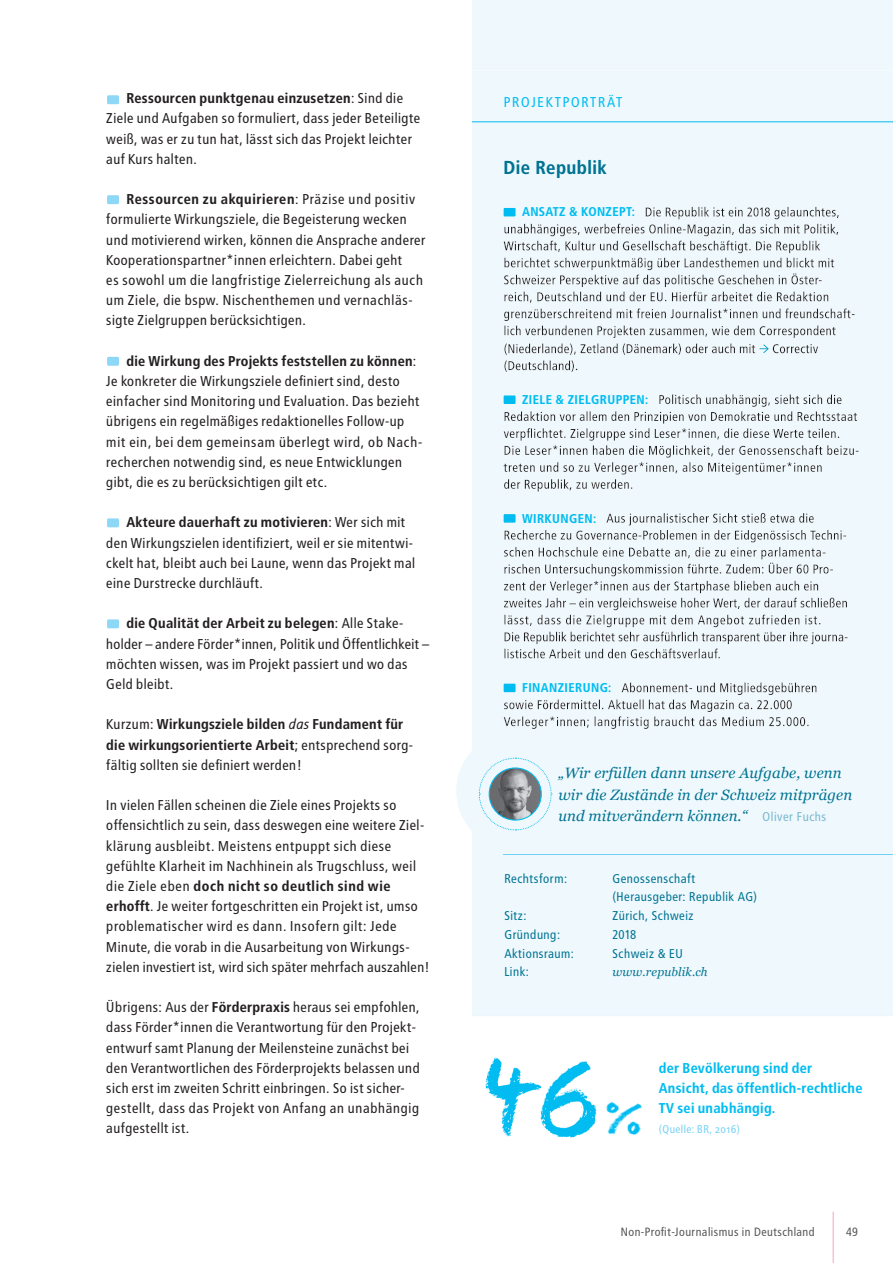
<style>
.page{position:relative;width:893px;height:1263px;background:#fff}
.page>*{position:absolute;margin:0;border:0;box-sizing:border-box;transform-origin:0 0}
.t1{font:18.75px "Transit Print OT Bld";color:#007393}
.t2{font:italic 15px/21.8px "Georgia";letter-spacing:.005em;color:#007393}
.Fliesstext_auf_Grund{font:14.25px/20.2px "Transit Print OT";color:#231f20}
.Fliesstext_auf_Grund-2{font:14.25px/20.2px "Transit Print OT Bld";color:#231f20}
.Fliesstext_auf_Grund-3{font:14.25px/20.2px "Transit Print OT Bld";color:#00bcf1}
.Fliesstext_auf_Grund-4{font:14.25px "Transit Print OT Bld";letter-spacing:.02em;color:#231f20}
.t3{font:14.25px "Transit Print OT";letter-spacing:.08em;color:#00bcf1}
.t4{font:12.75px/18.8px "Transit Print OT";color:#007393}
.t5{font:12.75px "Transit Print OT Bld";letter-spacing:.01em;color:#00bcf1}
.t6{font:12px "Transit Print OT";color:#57585a}
.t7{font:italic 12px "Georgia";letter-spacing:.01em;color:#007393}
.Fliesstext_auf_Grund-5{font:11.25px "Transit Print OT";color:#7ad3f6}
.s1{font-family:"Transit Print OT Bld"}
.s2{font-family:"Transit Print OT"}
.s3{font-family:"Transit Print OT";font-style:italic}
.s4{font-family:"Transit Print OT";font-style:normal;font-size:12.75px;color:#7ab8ce}
</style>
<div class="page">
<hr style="left:833px;top:1212px;width:1px;height:51px;background:#f6a7b4">
<div style="left:456px;top:731px;width:119px;height:119px;background:#eff9fd;border-radius:50%"></div>
<div style="left:471px;top:0;width:422px;height:1017px;background:#8dd7f7;opacity:.12"></div>
<div style="left:107px;top:95px;width:12px;height:9px;background:#8dd7f7"></div>
<div style="left:107px;top:195px;width:12px;height:9px;background:#8dd7f7"></div>
<div style="left:107px;top:357px;width:12px;height:9px;background:#8dd7f7"></div>
<div style="left:107px;top:518px;width:12px;height:9px;background:#8dd7f7"></div>
<div style="left:107px;top:619px;width:12px;height:9px;background:#8dd7f7"></div>
<img style="left:485px;top:1057px;width:49px;height:80px">
<img style="left:534px;top:1061px;width:60px;height:77px">
<img style="left:594px;top:1101px;width:48px;height:34px">
<p class="Fliesstext_auf_Grund" style="left:106px;top:88px;width:316px;text-indent:20px"><span class="s1">Ressourcen punktgenau einzusetzen</span>: Sind die Ziele und Aufgaben so formuliert, dass jeder Beteiligte weiß, was er zu tun hat, lässt sich das Projekt leichter auf Kurs halten.</p>
<p class="Fliesstext_auf_Grund" style="left:106px;top:189px;width:311px;text-indent:20px"><span class="s1">Ressourcen zu akquirieren</span>: Präzise und positiv formulierte Wirkungsziele, die Begeisterung wecken</p>
<p class="Fliesstext_auf_Grund" style="left:106px;top:229px;width:321px">und motivierend wirken, können die Ansprache anderer Kooperationspartner*innen erleichtern. Dabei geht<br>es sowohl um die langfristige Zielerreichung als auch um Ziele, die bspw. Nischenthemen und vernachläs&shy;sigte Zielgruppen berücksichtigen.</p>
<p class="Fliesstext_auf_Grund-2" style="left:126px;top:351px;width:292px">die Wirkung des Projekts feststellen zu können<span class="s2">:</span></p>
<p class="Fliesstext_auf_Grund" style="left:106px;top:371px;width:316px">Je konkreter die Wirkungsziele definiert sind, desto einfacher sind Monitoring und Evaluation. Das bezieht übrigens ein regelmäßiges redaktionelles Follow-up mit ein, bei dem gemeinsam überlegt wird, ob Nach&shy;recherchen notwendig sind, es neue Entwicklungen gibt, die es zu berücksichtigen gilt etc.</p>
<p class="Fliesstext_auf_Grund" style="left:106px;top:512px;width:311px;text-indent:20px"><span class="s1">Akteure dauerhaft zu motivieren</span>: Wer sich mit den Wirkungszielen identifiziert, weil er sie mitentwi&shy;ckelt hat, bleibt auch bei Laune, wenn das Projekt mal eine Durstrecke durchläuft.</p>
<p class="Fliesstext_auf_Grund" style="left:106px;top:613px;width:324px;text-indent:20px"><span class="s1">die Qualität der Arbeit zu belegen</span>: Alle Stake&shy;holder – andere Förder*innen, Politik und Öffentlichkeit – möchten wissen, was im Projekt passiert und wo das Geld bleibt.</p>
<p class="Fliesstext_auf_Grund-2" style="left:106px;top:714px;width:309px"><span class="s2">Kurzum:</span> Wirkungsziele bilden <span class="s3">das</span> Fundament für die wirkungsorientierte Arbeit<span class="s2">; entsprechend sorg&shy;fältig sollten sie definiert werden!</span></p>
<p class="Fliesstext_auf_Grund" style="left:106px;top:795px;width:320px">In vielen Fällen scheinen die Ziele eines Projekts so offensichtlich zu sein, dass deswegen eine weitere Ziel&shy;klärung ausbleibt. Meistens entpuppt sich diese</p>
<p class="Fliesstext_auf_Grund" style="left:106px;top:856px;width:312px">gefühlte Klarheit im Nachhinein als Trugschluss, weil</p>
<p class="Fliesstext_auf_Grund-4" style="left:106px;top:878px;width:286px"><span class="s2">die Ziele eben</span> doch nicht so deutlich sind wie</p>
<p class="Fliesstext_auf_Grund" style="left:106px;top:896px;width:313px"><span class="s1">erhofft</span>. Je weiter fortgeschritten ein Projekt ist, umso problematischer wird es dann. Insofern gilt: Jede</p>
<p class="Fliesstext_auf_Grund" style="left:106px;top:936px;width:326px">Minute, die vorab in die Ausarbeitung von Wirkungs&shy;zielen investiert ist, wird sich später mehrfach auszahlen!</p>
<p class="Fliesstext_auf_Grund" style="left:106px;top:997px;width:315px">Übrigens: Aus der <span class="s1">Förderpraxis</span> heraus sei empfohlen, dass Förder*innen die Verantwortung für den Projekt&shy;entwurf samt Planung der Meilensteine zunächst bei den Verantwortlichen des Förderprojekts belassen und sich erst im zweiten Schritt einbringen. So ist sicher&shy;gestellt, dass das Projekt von Anfang an unabhängig aufgestellt ist.</p>
<p class="t3" style="left:504px;top:94px;width:121px">PROJEKTPORTRÄT</p>
<h1 class="t1" style="left:504px;top:157px;width:105px">Die Republik</h1>
<p class="t5" style="left:522px;top:205px;width:115px">ANSATZ &amp; KONZEPT:</p>
<p class="t5" style="left:522px;top:392px;width:128px">ZIELE &amp; ZIELGRUPPEN:</p>
<p class="t5" style="left:522px;top:511px;width:76px">WIRKUNGEN:</p>
<p class="t5" style="left:522px;top:680px;width:91px">FINANZIERUNG:</p>
<p class="t2" style="left:558px;top:761px;width:295px">„Wir erfüllen dann unsere Aufgabe, wenn wir die Zustände in der Schweiz mitprägen und mitverändern können.“ <span class="s4">Oliver Fuchs</span></p>
<p class="t4" style="left:504px;top:869px;width:65px">Rechtsform:</p>
<p class="t4" style="left:612px;top:869px;width:147px">Genossenschaft (Herausgeber: Republik AG)</p>
<p class="t4" style="left:504px;top:906px;width:24px">Sitz:</p>
<p class="t4" style="left:612px;top:906px;width:83px">Zürich, Schweiz</p>
<p class="t4" style="left:504px;top:925px;width:58px">Gründung:</p>
<p class="t4" style="left:612px;top:925px;width:26px">2018</p>
<p class="t4" style="left:504px;top:944px;width:72px">Aktionsraum:</p>
<p class="t4" style="left:612px;top:944px;width:73px">Schweiz &amp; EU</p>
<p class="t4" style="left:504px;top:962px;width:26px">Link:</p>
<p class="t7" style="left:612px;top:963px;width:97px">www.republik.ch</p>
<p class="Fliesstext_auf_Grund-3" style="left:659px;top:1058px;width:206px">der Bevölkerung sind der<br>Ansicht, das öffentlich-rechtliche<br>TV sei unabhängig.</p>
<p class="Fliesstext_auf_Grund-5" style="left:659px;top:1123px;width:83px">(Quelle: BR, 2016)</p>
<p class="t6" style="left:621px;top:1225px;width:196px">Non-Profit-Journalismus in Deutschland</p>
<p class="t6" style="left:846px;top:1225px;width:14px">49</p>
</div>
